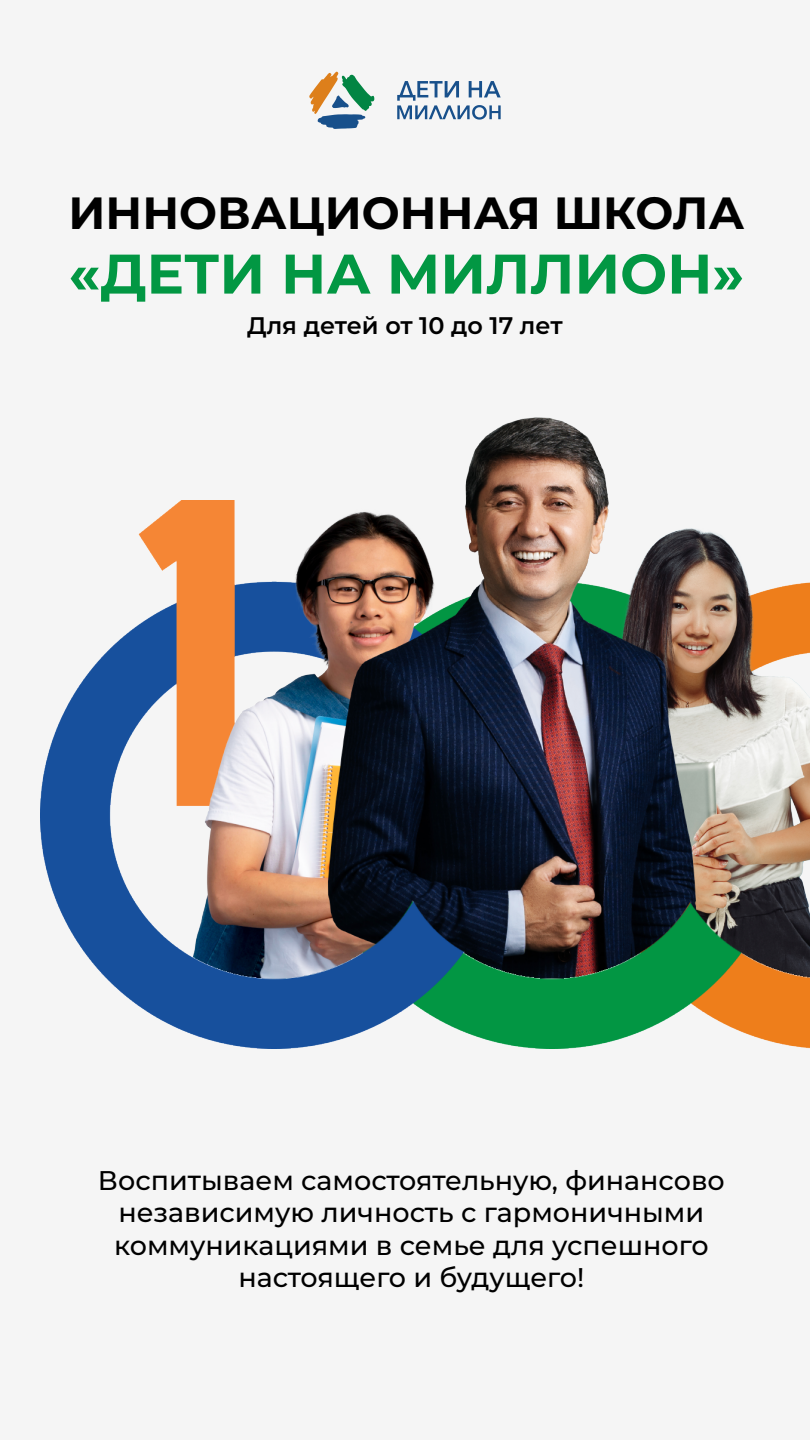
<style>
.page{position:relative;width:810px;height:1440px;background:#f5f5f5}
.page>*{position:absolute;margin:0;border:0;box-sizing:border-box;transform-origin:0 0}
.t1{font:700 55.72px "Montserrat";color:#029743}
.t2{font:700 45.08px "Montserrat";color:#000}
.t3{font:500 27px/32.4px "Montserrat";color:#000;text-align:center}
.t4{font:600 24px "Montserrat";color:#000}
</style>
<div class="page">
<img style="left:41px;top:417px;width:769px;height:632px">
<svg style="left:309px;top:71px;width:66px;height:58px"></svg>
<svg style="left:397px;top:81px;width:104px;height:39px"></svg>
<h2 class="t2" style="left:69px;top:180px;width:677px">ИННОВАЦИОННАЯ ШКОЛА</h2>
<h1 class="t1" style="left:69px;top:234px;width:677px">«ДЕТИ НА МИЛЛИОН»</h1>
<p class="t4" style="left:247px;top:309px;width:317px">Для детей от 10 до 17 лет</p>
<p class="t3" style="left:98px;top:1163px;width:628px">Воспитываем самостоятельную, финансово независимую личность с гармоничными коммуникациями в семье для успешного настоящего и будущего!</p>
</div>
